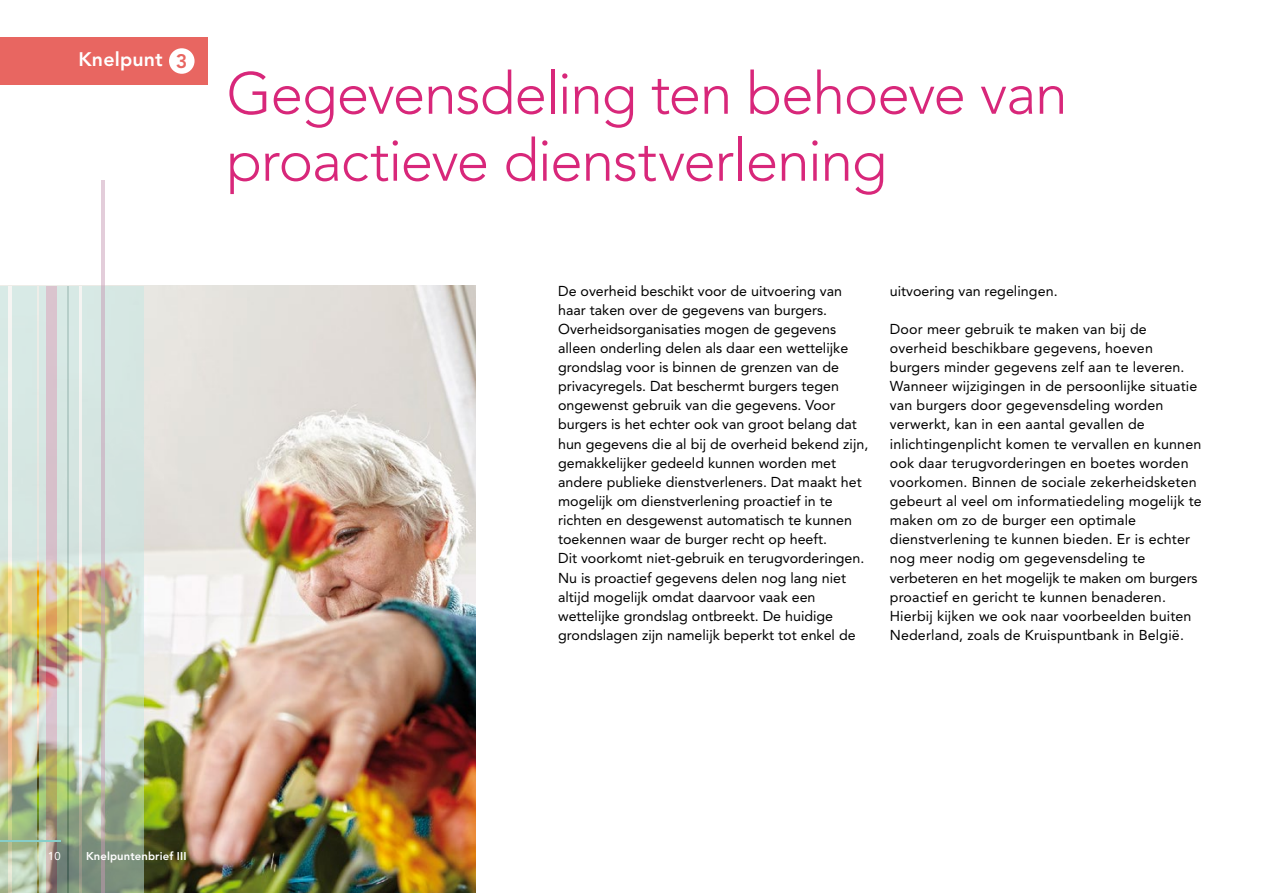
<style>
.page{position:relative;width:1263px;height:893px;background:#fff}
.page>*{position:absolute;margin:0;border:0;box-sizing:border-box;transform-origin:0 0}
.heading_hoofdstuktit{font:300 58.5px/66.9px "Avenir LT Std";letter-spacing:-.025em;color:#d8277a}
.platte_tekst{font:800 19.5px "Avenir LT Std";letter-spacing:.01em;color:#fff}
.platte_tekst-2{font:800 19.5px "Avenir LT Std";color:#e86661}
.platte_tekst-3{font:14.25px/19.2px "Avenir LT Std";color:#000}
.t1{font:800 11.25px "Avenir LT Std";letter-spacing:.01em;color:#fff}
.t2{font:11.25px "Avenir LT Std";color:#fff}
</style>
<div class="page">
<img style="left:37px;top:286px;width:438px;height:607px">
<div style="left:0;top:37px;width:207px;height:48px;background:#e86661"></div>
<div style="left:169px;top:48px;width:26px;height:26px;background:#fff;border-radius:50%"></div>
<svg style="left:39px;top:286px;width:105px;height:607px;background:#c5d3c3"></svg>
<svg style="left:0;top:286px;width:37px;height:607px;background:#ccd7bb"></svg>
<svg style="left:8px;top:286px;width:4px;height:607px"></svg>
<svg style="left:46px;top:286px;width:10px;height:607px;background:#cbb1a8"></svg>
<hr style="left:27px;top:286px;width:1px;height:607px;background:#c3e7e4">
<hr style="left:67px;top:286px;width:1px;height:607px;background:#80b1ac">
<hr style="left:80px;top:286px;width:2px;height:607px;background:#fff">
<svg style="left:101px;top:181px;width:4px;height:712px;background:#c8b9bc"></svg>
<hr style="left:0;top:841px;width:61px;height:1px;background:#87cec9">
<p class="platte_tekst" style="left:78px;top:48px;width:86px">Knelpunt</p>
<p class="platte_tekst-2" style="left:176px;top:50px;width:13px">3</p>
<h1 class="heading_hoofdstuktit" style="left:226px;top:60px;width:843px">Gegevensdeling ten behoeve van proactieve dienstverlening</h1>
<p class="platte_tekst-3" style="left:558px;top:281px;width:312px">De overheid beschikt voor de uitvoering van haar taken over de gegevens van burgers.<br>Overheidsorganisaties mogen de gegevens alleen onderling delen als daar een wettelijke grondslag voor is binnen de grenzen van de privacyregels. Dat beschermt burgers tegen ongewenst gebruik van die gegevens. Voor burgers is het echter ook van groot belang dat hun gegevens die al bij de overheid bekend zijn, gemakkelijker gedeeld kunnen worden met andere publieke dienstverleners. Dat maakt het mogelijk om dienstverlening proactief in te richten en desgewenst automatisch te kunnen toekennen waar de burger recht op heeft.</p>
<p class="platte_tekst-3" style="left:558px;top:549px;width:308px">Dit voorkomt niet-gebruik en terugvorderingen.<br>Nu is proactief gegevens delen nog lang niet altijd mogelijk omdat daarvoor vaak een wettelijke grondslag ontbreekt. De huidige grondslagen zijn namelijk beperkt tot enkel de</p>
<p class="platte_tekst-3" style="left:890px;top:281px;width:169px">uitvoering van regelingen.</p>
<p class="platte_tekst-3" style="left:890px;top:319px;width:313px">Door meer gebruik te maken van bij de overheid beschikbare gegevens, hoeven burgers minder gegevens zelf aan te leveren.<br>Wanneer wijzigingen in de persoonlijke situatie van burgers door gegevensdeling worden verwerkt, kan in een aantal gevallen de inlichtingenplicht komen te vervallen en kunnen ook daar terugvorderingen en boetes worden voorkomen. Binnen de sociale zekerheidsketen gebeurt al veel om informatiedeling mogelijk te maken om zo de burger een optimale dienstverlening te kunnen bieden. Er is echter nog meer nodig om gegevensdeling te verbeteren en het mogelijk te maken om burgers proactief en gericht te kunnen benaderen.<br>Hierbij kijken we ook naar voorbeelden buiten Nederland, zoals de Kruispuntbank in België.</p>
<p class="t2" style="left:48px;top:850px;width:14px">10</p>
<p class="t1" style="left:86px;top:849px;width:102px">Knelpuntenbrief III</p>
</div>
